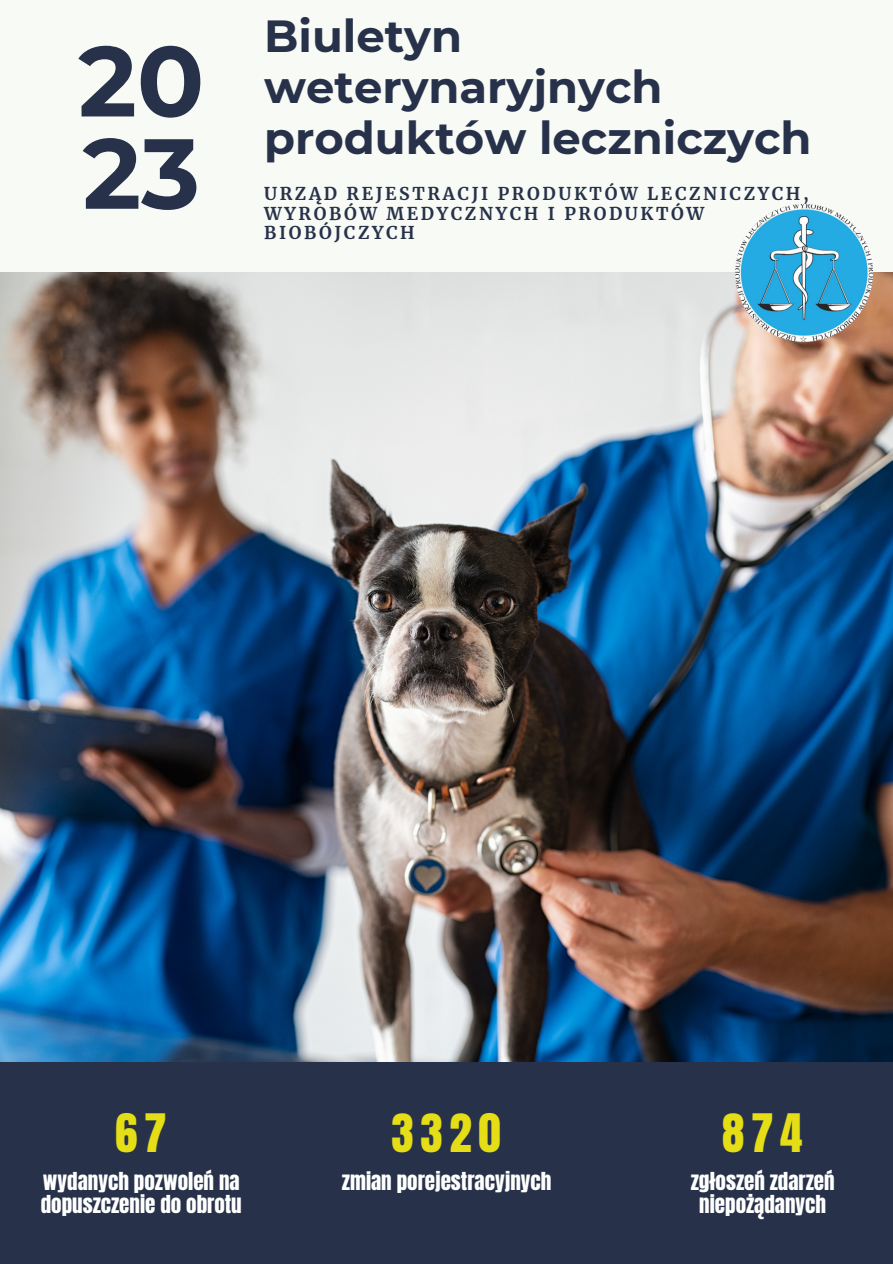
<style>
.page{position:relative;width:893px;height:1264px;background:#fff}
.page>*{position:absolute;margin:0;border:0;box-sizing:border-box;transform-origin:0 0}
.t1{font:700 99.3px/92.2px "Montserrat";color:#27324a}
.t2{font:45px "Anton";letter-spacing:.15em;color:#e5de16}
.t3{font:700 44.85px/50.7px "Montserrat";color:#27324a}
.t4{font:21px/23.7px "Anton";color:#fff}
.t5{font:700 17.4px/19.2px "Merriweather";letter-spacing:.15em;color:#27324a}
</style>
<div class="page">
<div style="left:0;top:0;width:892px;height:1263px;background:#27324a"></div>
<div style="left:0;top:0;width:356px;height:295px;background:#f8faf5"></div>
<div style="left:279px;top:0;width:613px;height:307px;background:#f8faf5"></div>
<img style="left:0;top:273px;width:892px;height:788px">
<img style="left:735px;top:204px;width:138px;height:138px;border-radius:50%">
<h1 class="t1" style="left:78px;top:35px;width:127px">20<br>23</h1>
<p class="t3" style="left:264px;top:11px;width:549px">Biuletyn weterynaryjnych produktów leczniczych</p>
<p class="t5" style="left:264px;top:185px;width:546px">URZĄD REJESTRACJI PRODUKTÓW LECZNICZYCH,<br>WYROBÓW MEDYCZNYCH I PRODUKTÓW<br>BIOBÓJCZYCH</p>
<h3 class="t2" style="left:115px;top:1101px;width:53px">67</h3>
<p class="t4" style="left:41px;top:1169px;width:202px">wydanych pozwoleń na dopuszczenie do obrotu</p>
<h2 class="t2" style="left:391px;top:1101px;width:111px">3320</h2>
<p class="t4" style="left:342px;top:1169px;width:211px">zmian porejestracyjnych</p>
<p class="t2" style="left:722px;top:1101px;width:82px">874</p>
<p class="t4" style="left:690px;top:1169px;width:145px;text-align:center">zgłoszeń zdarzeń niepożądanych</p>
</div>
